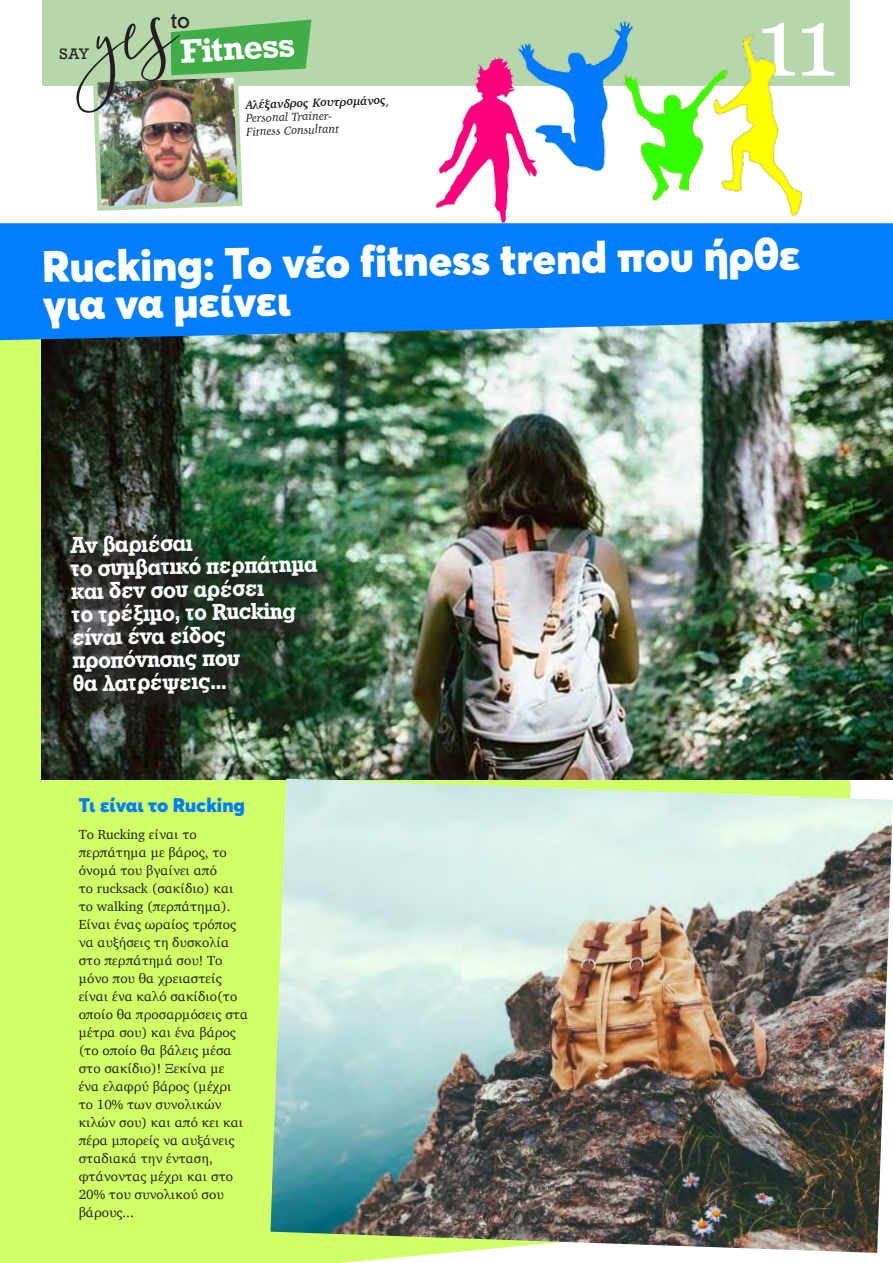
<style>
.page{position:relative;width:893px;height:1263px;background:#fff}
.page>*{position:absolute;margin:0;border:0;box-sizing:border-box;transform-origin:0 0}
.t1{font:97.5px "Georgia";color:#fff}
.t2{font:900 43.5px/37.5px "Averta";color:#fff}
.t3{font:700 31.5px "Rockwell";color:#fff}
.t4{font:24px/23.1px "UB Rockwell Bold";color:#fff;scale:.95 1}
.t5{font:21px "Rockwell";color:#231f20}
.t6{font:900 19.5px "Averta";color:#017efe}
.t7{font:14.25px "Rockwell";color:#231f20}
.t8{font:13.5px/18px "Charter";color:#231f20}
.t9{font:italic 12px/13.5px "Charter";color:#231f20}
.s1{font-weight:700}
</style>
<div class="page">
<div style="left:0;top:340px;width:445px;height:923px;background:#d1ff66"></div>
<img style="left:42px;top:340px;width:851px;height:440px">
<svg style="left:68px;top:532px;width:272px;height:186px;background:#27392a"></svg>
<svg style="left:0;top:223px;width:893px;height:117px;background:#0c80f4"></svg>
<div style="left:43px;top:0;width:807px;height:85px;background:#b6d6ac"></div>
<img style="left:76px;top:17px;width:235px;height:194px">
<img style="left:435px;top:22px;width:367px;height:201px">
<img style="left:270px;top:779px;width:623px;height:474px">
<h3 class="t5" style="left:171px;top:7px;width:21px">to</h3>
<p class="t7" style="left:59px;top:45px;width:32px">SAY</p>
<h3 class="t3" style="left:180px;top:31px;width:116px;rotate:-3deg">Fitness</h3>
<p class="t9" style="left:245px;top:98px;width:145px;rotate:-2deg"><span class="s1">Αλέξανδρος Κουτρομάνος</span>,<br>Personal Trainer-<br>Fitness Consultant</p>
<h1 class="t1" style="left:756px;top:-29px;width:83px">11</h1>
<h2 class="t2" style="left:42px;top:248px;width:759px;rotate:-1deg">Rucking: Το νέο fitness trend που ήρθε για να μείνει</h2>
<h3 class="t4" style="left:70px;top:533px;width:261px;rotate:-1deg">Αν βαριέσαι<br>το συμβατικό περπάτημα και δεν σου αρέσει<br>το τρέξιμο, το Rucking είναι ένα είδος προπόνησης που<br>θα λατρέψεις...</h3>
<h3 class="t6" style="left:79px;top:793px;width:168px">Τι είναι το Rucking</h3>
<p class="t8" style="left:79px;top:825px;width:171px">Το Rucking είναι το περπάτημα με βάρος, το όνομά του βγαίνει από<br>το rucksack (σακίδιο) και το walking (περπάτημα).<br>Είναι ένας ωραίος τρόπος να αυξήσεις τη δυσκολία στο περπάτημά σου! Το μόνο που θα χρειαστείς είναι ένα καλό σακίδιο(το οποίο θα προσαρμόσεις στα μέτρα σου) και ένα βάρος (το οποίο θα βάλεις μέσα στο σακίδιο)! Ξεκίνα με ένα ελαφρύ βάρος (μέχρι το 10% των συνολικών κιλών σου) και από κει και πέρα μπορείς να αυξάνεις σταδιακά την ένταση, φτάνοντας μέχρι και στο<br>20% του συνολικού σου βάρους...</p>
</div>
